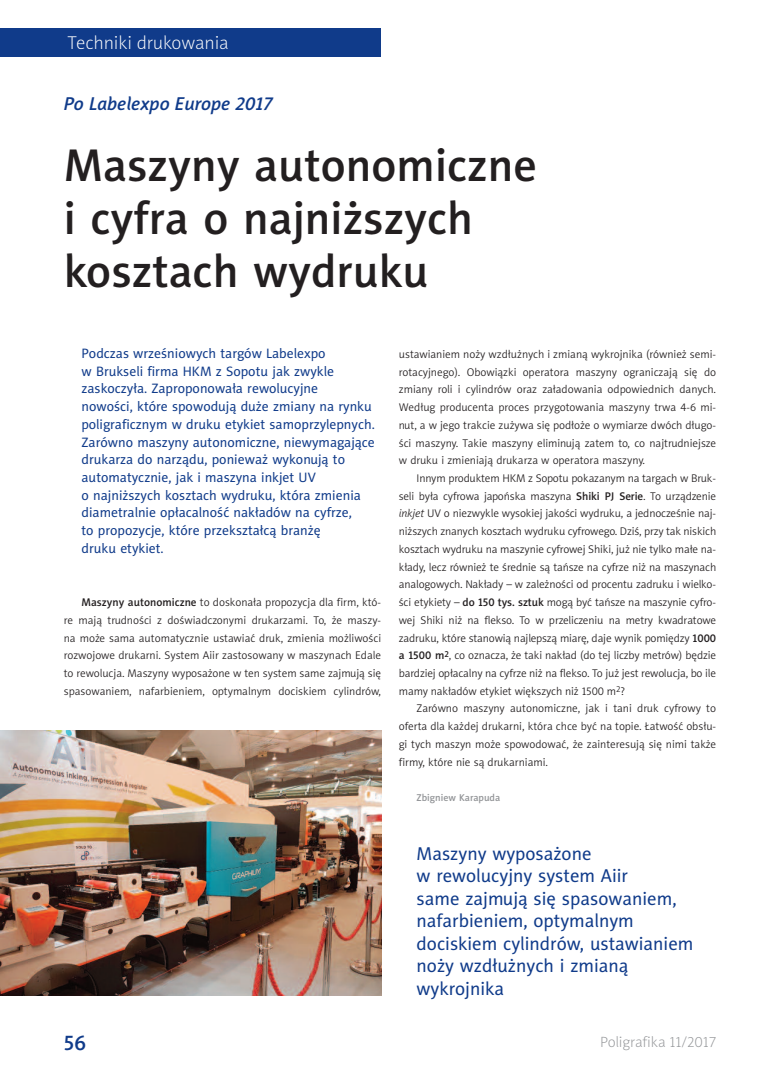
<style>
.page{position:relative;width:780px;height:1081px;background:#fff}
.page>*{position:absolute;margin:0;border:0;box-sizing:border-box;transform-origin:0 0}
.t1{font:46.25px/53.1px "Naomi Sans EFNPS Medium";color:#231f20}
.t2{font:21.25px "Naomi Sans EFNPS Medium";color:#103b8a}
.t3{font:18.75px/22.5px "Naomi Sans EFNPS";color:#103b8a}
.t4{font:italic 18.75px "Naomi Sans EFNPS Medium";color:#103b8a}
.t5{font:18.75px "Naomi Sans EFNPS Thin";color:#fff}
.t6{font:15px "Naomi Sans EFNPS Thin";color:#939598}
.t7{font:13.75px/17.8px "Naomi Sans EFNPS";color:#103b8a}
.t8{font:11.25px/17.8px "Naomi Sans EFNPS Light";color:#231f20;text-align:justify}
.t9{font:10px "Naomi Sans EFNPS Medium";color:#939598}
.s1{font-family:"Naomi Sans EFNPS Medium"}
.s2{font-style:italic}
</style>
<div class="page">
<div style="left:0;top:28px;width:381px;height:29px;background:#103b8a"></div>
<img style="left:0;top:730px;width:381px;height:266px">
<h3 class="t5" style="left:67px;top:35px;width:163px">Techniki drukowania</h3>
<h3 class="t4" style="left:64px;top:96px;width:210px">Po Labelexpo Europe 2017</h3>
<h1 class="t1" style="left:64px;top:142px;width:474px">Maszyny autonomiczne i cyfra o najniższych kosztach wydruku</h1>
<p class="t7" style="left:81px;top:345px;width:295px">Podczas wrześniowych targów Labelexpo<br>w Brukseli firma HKM z Sopotu jak zwykle zaskoczyła. Zaproponowała rewolucyjne<br>nowości, które spowodują duże zmiany na rynku poligraficznym w druku etykiet samoprzylepnych.<br>Zarówno maszyny autonomiczne, niewymagające drukarza do narządu, ponieważ wykonują to automatycznie, jak i maszyna inkjet UV<br>o najniższych kosztach wydruku, która zmienia diametralnie opłacalność nakładów na cyfrze,<br>to propozycje, które przekształcą branżę<br>druku etykiet.</p>
<p class="t8" style="left:64px;top:594px;width:319px;text-indent:18px"><span class="s1">Maszyny autonomiczne</span> to doskonała propozycja dla firm, któ&shy;re mają trudności z doświadczonymi drukarzami. To, że maszy&shy;na może sama automatycznie ustawiać druk, zmienia możliwości rozwojowe drukarni. System Aiir zastosowany w maszynach Edale to rewolucja. Maszyny wyposażone w ten system same zajmują się spasowaniem, nafarbieniem, optymalnym dociskiem cylindrów,</p>
<p class="t8" style="left:399px;top:346px;width:319px">ustawianiem noży wzdłużnych i zmianą wykrojnika (również semi&shy;rotacyjnego). Obowiązki operatora maszyny ograniczają się do zmiany roli i cylindrów oraz załadowania odpowiednich danych.<br>Według producenta proces przygotowania maszyny trwa 4-6 mi&shy;nut, a w jego trakcie zużywa się podłoże o wymiarze dwóch długo&shy;ści maszyny. Takie maszyny eliminują zatem to, co najtrudniejsze w druku i zmieniają drukarza w operatora maszyny.</p>
<p class="t8" style="left:399px;top:470px;width:319px;text-indent:18px">Innym produktem HKM z Sopotu pokazanym na targach w Bruk&shy;seli była cyfrowa japońska maszyna <span class="s1">Shiki PJ Serie</span>. To urządzenie <span class="s2">inkjet</span> UV o niezwykle wysokiej jakości wydruku, a jednocześnie naj&shy;niższych znanych kosztach wydruku cyfrowego. Dziś, przy tak niskich kosztach wydruku na maszynie cyfrowej Shiki, już nie tylko małe na&shy;kłady, lecz również te średnie są tańsze na cyfrze niż na maszynach analogowych. Nakłady – w zależności od procentu zadruku i wielko&shy;ści etykiety – <span class="s1">do 150 tys. sztuk</span> mogą być tańsze na maszynie cyfro&shy;wej Shiki niż na flekso. To w przeliczeniu na metry kwadratowe zadruku, które stanowią najlepszą miarę, daje wynik pomiędzy <span class="s1">1000 a 1500 m</span><sup>2</sup>, co oznacza, że taki nakład (do tej liczby metrów) będzie bardziej opłacalny na cyfrze niż na flekso. To już jest rewolucja, bo ile mamy nakładów etykiet większych niż 1500 m<sup>2</sup>?</p>
<p class="t8" style="left:399px;top:700px;width:319px;text-indent:18px">Zarówno maszyny autonomiczne, jak i tani druk cyfrowy to oferta dla każdej drukarni, która chce być na topie. Łatwość obsłu&shy;gi tych maszyn może spowodować, że zainteresują się nimi także firmy, które nie są drukarniami.</p>
<p class="t9" style="left:416px;top:793px;width:85px">Zbigniew Karapuda</p>
<h3 class="t3" style="left:416px;top:843px;width:278px">Maszyny wyposażone<br>w rewolucyjny system Aiir<br>same zajmują się spasowaniem, nafarbieniem, optymalnym dociskiem cylindrów, ustawianiem noży wzdłużnych i zmianą wykrojnika</h3>
<h2 class="t2" style="left:64px;top:1034px;width:24px">56</h2>
<h3 class="t6" style="left:600px;top:1036px;width:117px">Poligrafika 11/2017</h3>
</div>
